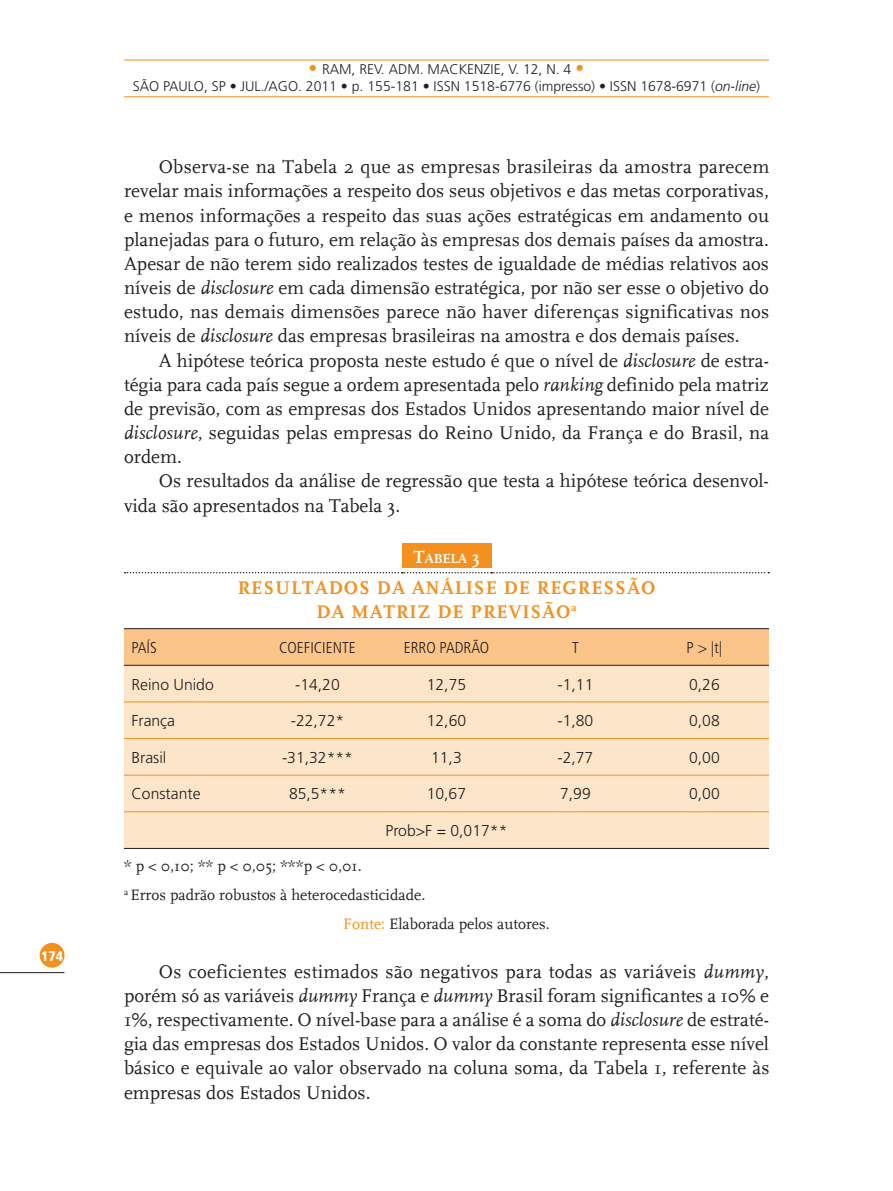
<style>
.page{position:relative;width:893px;height:1191px;background:#fff}
.page>*{position:absolute;margin:0;border:0;box-sizing:border-box;transform-origin:0 0}
.t1{font:19.25px/24.2px "FF Scala Definitive";color:#231f20;text-align:justify}
.t2{font:700 19.25px/24.2px "FF Scala Definitiver";letter-spacing:.05em;color:#f4901d;text-align:center}
.t3{font:300 15.75px "Frutiger LT Std";color:#231f20}
.t4{font:15.75px "FF Scala Definitive";color:#231f20}
.t5{font:300 condensed 15.75px "Frutiger LT Std";color:#231f20}
.t6{font:300 14px/16.8px "Frutiger LT Std";color:#231f20;text-align:center}
.t7{font:900 condensed 14px "Frutiger LT Std";color:#fff}
.t8{font:700 13.83px "FF Scala Definitiver";color:#fff}
.s1{font-size:17.5px;color:#f4901d}
.s2{font-style:italic}
.s3{font-size:18.38px}
.s4{color:#f4901d}
</style>
<div class="page">
<div style="left:40px;top:943px;width:24px;height:24px;background:#f4901d;border-radius:50%"></div>
<hr style="left:0;top:972px;width:64px;height:1px;background:#231f20">
<hr style="left:124px;top:96px;width:645px;height:1px;background:#f4901d">
<hr style="left:124px;top:60px;width:645px;height:1px;background:#f4901d">
<div style="left:402px;top:542px;width:89px;height:25px;background:#f4901d"></div>
<svg style="left:125px;top:572px;width:644px;height:1px"></svg>
<div style="left:124px;top:629px;width:645px;height:36px;background:#fbc488"></div>
<div style="left:124px;top:666px;width:645px;height:182px;background:#fde5c9"></div>
<hr style="left:124px;top:628px;width:129px;height:1px;background:#231f20">
<hr style="left:253px;top:628px;width:129px;height:1px;background:#231f20">
<hr style="left:382px;top:628px;width:129px;height:1px;background:#231f20">
<hr style="left:511px;top:628px;width:129px;height:1px;background:#231f20">
<hr style="left:640px;top:628px;width:129px;height:1px;background:#231f20">
<hr style="left:124px;top:665px;width:129px;height:1px;background:#231f20">
<hr style="left:253px;top:665px;width:129px;height:1px;background:#231f20">
<hr style="left:382px;top:665px;width:129px;height:1px;background:#231f20">
<hr style="left:511px;top:665px;width:129px;height:1px;background:#231f20">
<hr style="left:640px;top:665px;width:129px;height:1px;background:#231f20">
<hr style="left:124px;top:848px;width:129px;height:1px;background:#231f20">
<hr style="left:253px;top:848px;width:129px;height:1px;background:#231f20">
<hr style="left:382px;top:848px;width:129px;height:1px;background:#231f20">
<hr style="left:511px;top:848px;width:129px;height:1px;background:#231f20">
<hr style="left:640px;top:848px;width:129px;height:1px;background:#231f20">
<hr style="left:124px;top:701px;width:129px;height:1px;background:#f4901d">
<hr style="left:253px;top:701px;width:129px;height:1px;background:#f4901d">
<hr style="left:382px;top:701px;width:129px;height:1px;background:#f4901d">
<hr style="left:511px;top:701px;width:129px;height:1px;background:#f4901d">
<hr style="left:640px;top:701px;width:129px;height:1px;background:#f4901d">
<hr style="left:124px;top:738px;width:129px;height:1px;background:#f4901d">
<hr style="left:253px;top:738px;width:129px;height:1px;background:#f4901d">
<hr style="left:382px;top:738px;width:129px;height:1px;background:#f4901d">
<hr style="left:511px;top:738px;width:129px;height:1px;background:#f4901d">
<hr style="left:640px;top:738px;width:129px;height:1px;background:#f4901d">
<hr style="left:124px;top:774px;width:129px;height:1px;background:#f4901d">
<hr style="left:253px;top:774px;width:129px;height:1px;background:#f4901d">
<hr style="left:382px;top:774px;width:129px;height:1px;background:#f4901d">
<hr style="left:511px;top:774px;width:129px;height:1px;background:#f4901d">
<hr style="left:640px;top:774px;width:129px;height:1px;background:#f4901d">
<hr style="left:124px;top:811px;width:129px;height:1px;background:#f4901d">
<hr style="left:253px;top:811px;width:129px;height:1px;background:#f4901d">
<hr style="left:382px;top:811px;width:129px;height:1px;background:#f4901d">
<hr style="left:511px;top:811px;width:129px;height:1px;background:#f4901d">
<hr style="left:640px;top:811px;width:129px;height:1px;background:#f4901d">
<p class="t7" style="left:41px;top:947px;width:23px">174</p>
<p class="t6" style="left:133px;top:61px;width:629px"><span class="s1">•</span> RAM, REV. ADM. MACKENZIE, V. 12, N. 4 <span class="s1">•<br></span>SÃO PAULO, SP • JUL./AGO. 2011 • p. 155-181 • ISSN 1518-6776 (impresso) • ISSN 1678-6971 (<span class="s2">on-line</span>)</p>
<p class="t1" style="left:124px;top:155px;width:647px;text-indent:35px">Observa-se na Tabela 2 que as empresas brasileiras da amostra parecem revelar mais informações a respeito dos seus objetivos e das metas corporativas, e menos informações a respeito das suas ações estratégicas em andamento ou planejadas para o futuro, em relação às empresas dos demais países da amostra.<br>Apesar de não terem sido realizados testes de igualdade de médias relativos aos níveis de <span class="s2">disclosure</span> em cada dimensão estratégica, por não ser esse o objetivo do estudo, nas demais dimensões parece não haver diferenças significativas nos níveis de <span class="s2">disclosure</span> das empresas brasileiras na amostra e dos demais países.</p>
<p class="t1" style="left:124px;top:348px;width:647px;text-indent:35px">A hipótese teórica proposta neste estudo é que o nível de <span class="s2">disclosure</span> de estra&shy;tégia para cada país segue a ordem apresentada pelo <span class="s2">ranking</span> definido pela matriz de previsão, com as empresas dos Estados Unidos apresentando maior nível de <span class="s2">disclosure</span>, seguidas pelas empresas do Reino Unido, da França e do Brasil, na ordem.</p>
<p class="t1" style="left:124px;top:469px;width:646px;text-indent:35px">Os resultados da análise de regressão que testa a hipótese teórica desenvol&shy;vida são apresentados na Tabela 3.</p>
<p class="t8" style="left:413px;top:551px;width:68px"><span class="s3">T</span>ABELA <span class="s3">3</span></p>
<p class="t2" style="left:238px;top:575px;width:419px">RESULTADOS DA ANÁLISE DE REGRESSÃO<br>DA MATRIZ DE PREVISÃO<sup>a</sup></p>
<p class="t5" style="left:131px;top:638px;width:25px">PAÍS</p>
<p class="t5" style="left:279px;top:638px;width:17px">COEFICIENTE</p>
<p class="t5" style="left:404px;top:638px;width:16px">ERRO</p>
<p class="t5" style="left:440px;top:638px;width:9px">PADR</p>
<p class="t5" style="left:471px;top:638px;width:18px">ÃO</p>
<p class="t5" style="left:572px;top:638px;width:8px">T</p>
<p class="t5" style="left:687px;top:638px;width:37px">P &gt; |T|</p>
<p class="t3" style="left:131px;top:675px;width:84px">Reino Unido</p>
<p class="t3" style="left:295px;top:675px;width:46px">-14,20</p>
<p class="t3" style="left:427px;top:675px;width:41px">12,75</p>
<p class="t3" style="left:557px;top:675px;width:37px">-1,11</p>
<p class="t3" style="left:689px;top:675px;width:32px">0,26</p>
<p class="t3" style="left:131px;top:712px;width:45px">França</p>
<p class="t3" style="left:291px;top:712px;width:55px">-22,72*</p>
<p class="t3" style="left:427px;top:712px;width:41px">12,60</p>
<p class="t3" style="left:557px;top:712px;width:37px">-1,80</p>
<p class="t3" style="left:689px;top:712px;width:32px">0,08</p>
<p class="t3" style="left:131px;top:748px;width:36px">Brasil</p>
<p class="t3" style="left:282px;top:748px;width:72px">-31,32***</p>
<p class="t3" style="left:431px;top:748px;width:32px">11,3</p>
<p class="t3" style="left:557px;top:748px;width:37px">-2,77</p>
<p class="t3" style="left:689px;top:748px;width:32px">0,00</p>
<p class="t3" style="left:131px;top:785px;width:71px">Constante</p>
<p class="t3" style="left:289px;top:785px;width:58px">85,5***</p>
<p class="t3" style="left:427px;top:785px;width:41px">10,67</p>
<p class="t3" style="left:560px;top:785px;width:32px">7,99</p>
<p class="t3" style="left:689px;top:785px;width:32px">0,00</p>
<p class="t3" style="left:385px;top:821px;width:123px">Prob&gt;F = 0,017**</p>
<p class="t4" style="left:124px;top:857px;width:239px">* p &lt; 0,10; ** p &lt; 0,05; ***p &lt; 0,01.</p>
<p class="t4" style="left:124px;top:886px;width:303px"><sup>a</sup> Erros padrão robustos à heterocedasticidade.</p>
<p class="t4" style="left:343px;top:915px;width:208px"><span class="s4">Fonte:</span> Elaborada pelos autores.</p>
<p class="t1" style="left:124px;top:959px;width:647px;text-indent:35px">Os coeficientes estimados são negativos para todas as variáveis <span class="s2">dummy</span>, porém só as variáveis <span class="s2">dummy</span> França e <span class="s2">dummy</span> Brasil foram significantes a 10% e 1%, respectivamente. O nível-base para a análise é a soma do <span class="s2">disclosure</span> de estraté&shy;gia das empresas dos Estados Unidos. O valor da constante representa esse nível básico e equivale ao valor observado na coluna soma, da Tabela 1, referente às empresas dos Estados Unidos.</p>
</div>
